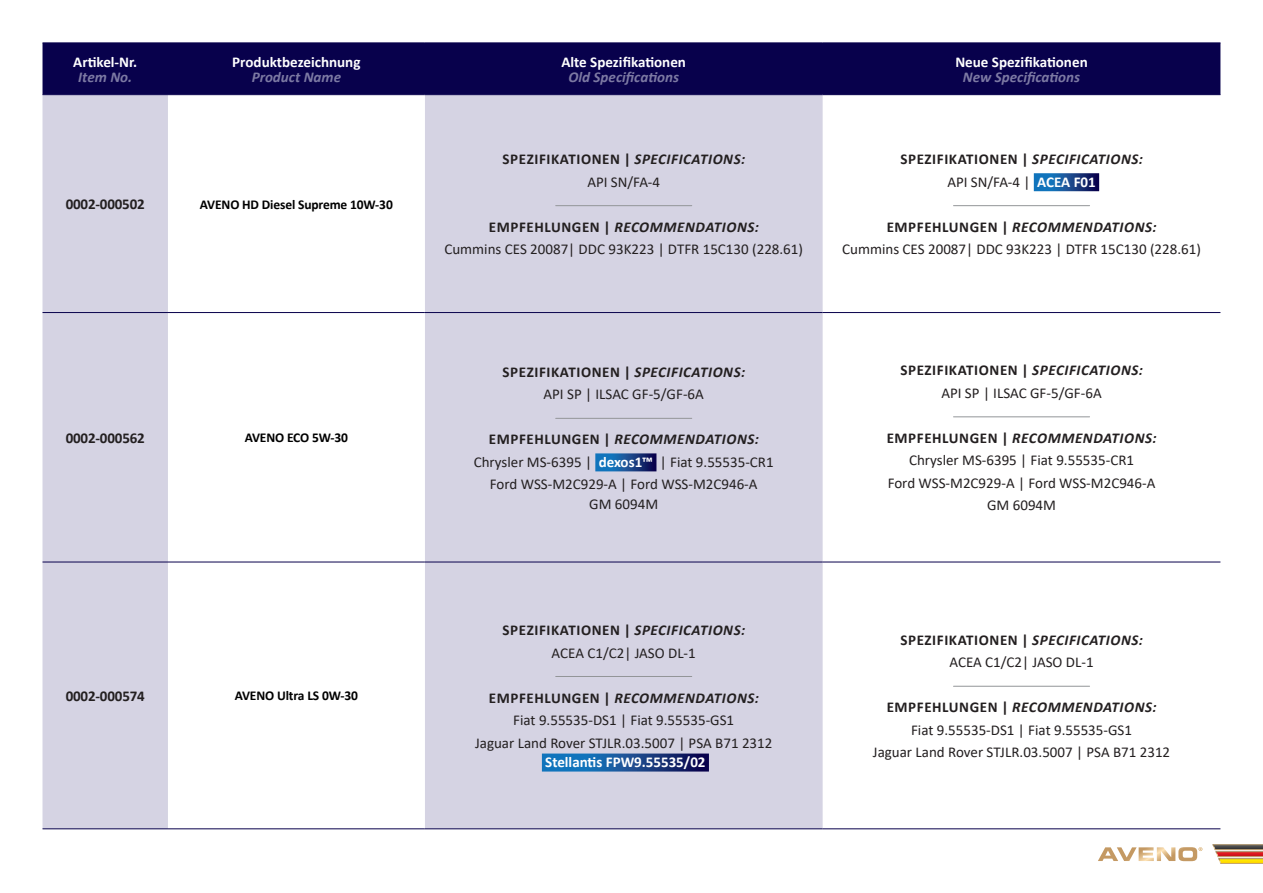
<style>
.page{position:relative;width:1263px;height:893px;background:#fff}
.page>*{position:absolute;margin:0;border:0;box-sizing:border-box;transform-origin:0 0}
.t1{font:15px/22.5px "Calibri";color:#231f20;text-align:center}
.t2{font:700 15px "Calibri";color:#fff}
.t3{font:700 15px/22.5px "Calibri";letter-spacing:.04em;color:#231f20;text-align:center}
.t4{font:italic 700 15px "Calibri";color:#7c79a3}
.t5{font:700 15px "Calibri";letter-spacing:-.01em;color:#231f20}
.t6{font:700 13.5px "Calibri";letter-spacing:-.01em;color:#000}
.s1{font-style:italic}
.s2{font-weight:400}
.s3{font-weight:700}
.s4{font-weight:700;font-style:italic}
.s5{color:#fff}
.s6{font-weight:700;color:#fff}
</style>
<div class="page">
<svg style="left:1212px;top:844px;width:51px;height:20px"></svg>
<svg style="left:1098px;top:847px;width:104px;height:14px"></svg>
<div style="left:43px;top:44px;width:1177px;height:50px;background:#08014c"></div>
<div style="left:43px;top:95px;width:780px;height:733px;background:#d5d3e3"></div>
<svg style="left:168px;top:95px;width:257px;height:733px"></svg>
<hr style="left:43px;top:43px;width:125px;height:1px;background:#08014c">
<hr style="left:168px;top:43px;width:257px;height:1px;background:#08014c">
<hr style="left:425px;top:43px;width:398px;height:1px;background:#08014c">
<hr style="left:823px;top:43px;width:397px;height:1px;background:#08014c">
<hr style="left:43px;top:94px;width:125px;height:1px;background:#08014c">
<hr style="left:43px;top:312px;width:125px;height:1px;background:#08014c">
<hr style="left:43px;top:562px;width:125px;height:1px;background:#08014c">
<hr style="left:43px;top:828px;width:125px;height:1px;background:#08014c">
<hr style="left:168px;top:94px;width:257px;height:1px;background:#08014c">
<hr style="left:168px;top:312px;width:257px;height:1px;background:#08014c">
<hr style="left:168px;top:562px;width:257px;height:1px;background:#08014c">
<hr style="left:168px;top:828px;width:257px;height:1px;background:#08014c">
<hr style="left:425px;top:94px;width:398px;height:1px;background:#08014c">
<hr style="left:425px;top:312px;width:398px;height:1px;background:#08014c">
<hr style="left:823px;top:312px;width:397px;height:1px;background:#08014c">
<hr style="left:425px;top:562px;width:398px;height:1px;background:#08014c">
<hr style="left:823px;top:562px;width:397px;height:1px;background:#08014c">
<hr style="left:425px;top:828px;width:398px;height:1px;background:#08014c">
<hr style="left:823px;top:828px;width:397px;height:1px;background:#08014c">
<hr style="left:823px;top:94px;width:397px;height:1px;background:#08014c">
<hr style="left:556px;top:205px;width:136px;height:1px;background:#939598">
<svg style="left:1034px;top:173px;width:65px;height:18px"></svg>
<hr style="left:953px;top:205px;width:136px;height:1px;background:#939598">
<svg style="left:595px;top:453px;width:61px;height:18px"></svg>
<hr style="left:556px;top:418px;width:136px;height:1px;background:#939598">
<hr style="left:953px;top:416px;width:136px;height:1px;background:#939598">
<svg style="left:542px;top:753px;width:167px;height:18px;background:#194f93"></svg>
<hr style="left:556px;top:676px;width:136px;height:1px;background:#939598">
<hr style="left:953px;top:686px;width:136px;height:1px;background:#939598">
<p class="t2" style="left:73px;top:51px;width:66px">Artikel-Nr.</p>
<p class="t4" style="left:78px;top:66px;width:55px">Item No.</p>
<p class="t2" style="left:232px;top:51px;width:130px">Produktbezeichnung</p>
<p class="t4" style="left:252px;top:66px;width:91px">Product Name</p>
<p class="t5" style="left:66px;top:194px;width:81px">0002-000502</p>
<p class="t6" style="left:200px;top:195px;width:194px">AVENO HD Diesel Supreme 10W-30</p>
<p class="t5" style="left:66px;top:427px;width:81px">0002-000562</p>
<p class="t6" style="left:245px;top:428px;width:105px">AVENO ECO 5W-30</p>
<p class="t5" style="left:66px;top:685px;width:81px">0002-000574</p>
<p class="t6" style="left:235px;top:686px;width:125px">AVENO Ultra LS 0W-30</p>
<p class="t2" style="left:561px;top:51px;width:126px">Alte Spezifikationen</p>
<p class="t4" style="left:568px;top:66px;width:112px">Old Specifications</p>
<p class="t3" style="left:503px;top:148px;width:244px">SPEZIFIKATIONEN | <span class="s1">SPECIFICATIONS:<br></span><span class="s2">API SN/FA-4</span></p>
<p class="t1" style="left:444px;top:215px;width:360px"><span class="s3">EMPFEHLUNGEN |</span> <span class="s4">RECOMMENDATIONS:<br></span>Cummins CES 20087| DDC 93K223 | DTFR 15C130 (228.61)</p>
<p class="t2" style="left:955px;top:51px;width:134px">Neue Spezifikationen</p>
<p class="t4" style="left:963px;top:66px;width:119px">New Specifications</p>
<p class="t3" style="left:900px;top:148px;width:244px">SPEZIFIKATIONEN | <span class="s1">SPECIFICATIONS:<br></span><span class="s2">API SN/FA-4 |</span> <span class="s5">ACEA F01</span></p>
<p class="t1" style="left:842px;top:215px;width:360px"><span class="s3">EMPFEHLUNGEN |</span> <span class="s4">RECOMMENDATIONS:<br></span>Cummins CES 20087| DDC 93K223 | DTFR 15C130 (228.61)</p>
<p class="t1" style="left:503px;top:360px;width:244px"><span class="s3">SPEZIFIKATIONEN |</span> <span class="s4">SPECIFICATIONS:<br></span>API SP | ILSAC GF-5/GF-6A</p>
<p class="t1" style="left:474px;top:428px;width:301px"><span class="s3">EMPFEHLUNGEN |</span> <span class="s4">RECOMMENDATIONS:<br></span>Chrysler MS-6395 | <span class="s6">dexos1™</span> | Fiat 9.55535-CR1<br>Ford WSS-M2C929-A | Ford WSS-M2C946-A</p>
<p class="t1" style="left:589px;top:492px;width:70px">GM 6094M</p>
<p class="t1" style="left:900px;top:359px;width:244px"><span class="s3">SPEZIFIKATIONEN |</span> <span class="s4">SPECIFICATIONS:<br></span>API SP | ILSAC GF-5/GF-6A</p>
<p class="t1" style="left:887px;top:426px;width:271px"><span class="s3">EMPFEHLUNGEN |</span> <span class="s4">RECOMMENDATIONS:<br></span>Chrysler MS-6395 | Fiat 9.55535-CR1<br>Ford WSS-M2C929-A | Ford WSS-M2C946-A<br>GM 6094M</p>
<p class="t1" style="left:503px;top:618px;width:244px"><span class="s3">SPEZIFIKATIONEN |</span> <span class="s4">SPECIFICATIONS:<br></span>ACEA C1/C2| JASO DL-1</p>
<p class="t1" style="left:475px;top:686px;width:299px"><span class="s3">EMPFEHLUNGEN |</span> <span class="s4">RECOMMENDATIONS:<br></span>Fiat 9.55535-DS1 | Fiat 9.55535-GS1<br>Jaguar Land Rover STJLR.03.5007 | PSA B71 2312</p>
<p class="t2" style="left:545px;top:751px;width:162px">Stellantis FPW9.55535/02</p>
<p class="t1" style="left:900px;top:628px;width:244px"><span class="s3">SPEZIFIKATIONEN |</span> <span class="s4">SPECIFICATIONS:<br></span>ACEA C1/C2| JASO DL-1</p>
<p class="t1" style="left:873px;top:696px;width:299px"><span class="s3">EMPFEHLUNGEN |</span> <span class="s4">RECOMMENDATIONS:<br></span>Fiat 9.55535-DS1 | Fiat 9.55535-GS1<br>Jaguar Land Rover STJLR.03.5007 | PSA B71 2312</p>
</div>
